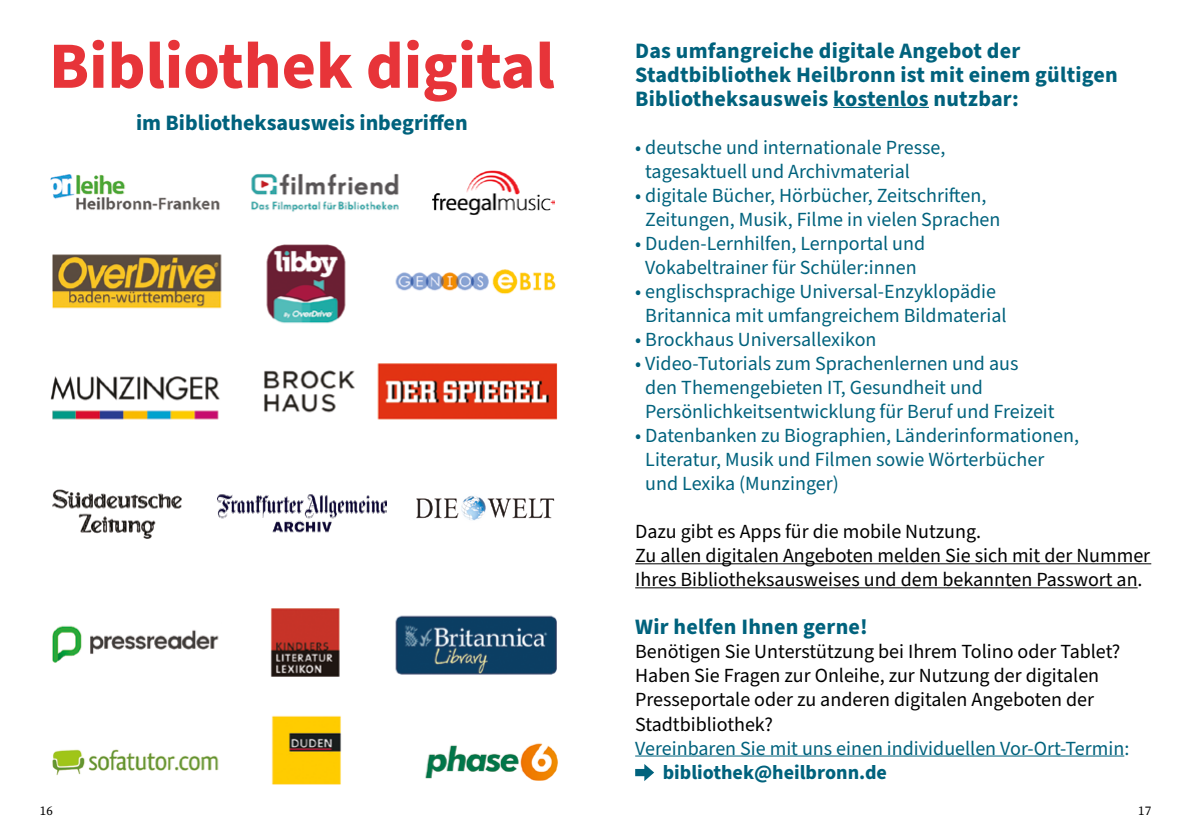
<style>
.page{position:relative;width:1191px;height:840px;background:#fff}
.page>*{position:absolute;margin:0;border:0;box-sizing:border-box;transform-origin:0 0}
.t1{font:700 66px "Source Sans Pro";color:#e73439}
.t2{font:700 22px/24px "Source Sans Pro";letter-spacing:.01em;color:#00627d}
.t3{font:20px/24px "Source Sans Pro";color:#00627d}
.t4{font:20px/24px "Source Sans Pro";color:#000}
.t5{font:700 20px "Source Sans Pro";color:#00627d}
.t6{font:13px "Source Serif Pro";color:#000}
</style>
<div class="page">
<img style="left:50px;top:173px;width:508px;height:612px">
<hr style="left:833px;top:107px;width:96px;height:1px;background:#00627d">
<hr style="left:635px;top:563px;width:516px;height:1px;background:#000">
<hr style="left:635px;top:587px;width:502px;height:1px;background:#000">
<hr style="left:635px;top:755px;width:489px;height:1px;background:#00627d">
<svg style="left:635px;top:764px;width:19px;height:16px"></svg>
<div style="left:417px;top:160px;width:152px;height:65px;background:#fff"></div>
<img style="left:433px;top:170px;width:121px;height:45px">
<img style="left:221px;top:590px;width:153px;height:102px">
<div style="left:179px;top:455px;width:261px;height:114px;background:#fff"></div>
<img style="left:217px;top:494px;width:170px;height:39px">
<img style="left:50px;top:474px;width:132px;height:74px">
<img style="left:416px;top:482px;width:142px;height:51px">
<h1 class="t1" style="left:49px;top:21px;width:506px">Bibliothek digital</h1>
<p class="t2" style="left:136px;top:111px;width:333px">im Bibliotheksausweis inbegriffen</p>
<p class="t2" style="left:635px;top:39px;width:484px">Das umfangreiche digitale Angebot der<br>Stadtbibliothek Heilbronn ist mit einem gültigen<br>Bibliotheksausweis kostenlos nutzbar:</p>
<p class="t3" style="left:645px;top:136px;width:301px;text-indent:-10px">• deutsche und internationale Presse, tagesaktuell und Archivmaterial</p>
<p class="t3" style="left:645px;top:184px;width:357px;text-indent:-10px">• digitale Bücher, Hörbücher, Zeitschriften,<br>Zeitungen, Musik, Filme in vielen Sprachen</p>
<p class="t3" style="left:635px;top:232px;width:291px;text-align:center">• Duden-Lernhilfen, Lernportal und<br>Vokabeltrainer für Schüler:innen</p>
<p class="t3" style="left:635px;top:280px;width:373px;text-align:center">• englischsprachige Universal-Enzyklopädie<br>Britannica mit umfangreichem Bildmaterial</p>
<p class="t3" style="left:635px;top:328px;width:243px">• Brockhaus Universallexikon</p>
<p class="t3" style="left:645px;top:352px;width:411px;text-indent:-10px">• Video-Tutorials zum Sprachenlernen und aus den Themengebieten IT, Gesundheit und<br>Persönlichkeitsentwicklung für Beruf und Freizeit</p>
<p class="t3" style="left:645px;top:424px;width:435px;text-indent:-10px">• Datenbanken zu Biographien, Länderinformationen,<br>Literatur, Musik und Filmen sowie Wörterbücher und Lexika (Munzinger)</p>
<p class="t4" style="left:635px;top:520px;width:516px">Dazu gibt es Apps für die mobile Nutzung.<br>Zu allen digitalen Angeboten melden Sie sich mit der Nummer<br>Ihres Bibliotheksausweises und dem bekannten Passwort an.</p>
<p class="t2" style="left:635px;top:615px;width:234px">Wir helfen Ihnen gerne!</p>
<p class="t4" style="left:635px;top:640px;width:487px">Benötigen Sie Unterstützung bei Ihrem Tolino oder Tablet?<br>Haben Sie Fragen zur Onleihe, zur Nutzung der digitalen Presseportale oder zu anderen digitalen Angeboten der Stadtbibliothek?</p>
<p class="t3" style="left:635px;top:736px;width:495px">Vereinbaren Sie mit uns einen individuellen Vor-Ort-Termin:</p>
<p class="t5" style="left:663px;top:757px;width:226px">bibliothek@heilbronn.de</p>
<p class="t6" style="left:40px;top:801px;width:15px">16</p>
<p class="t6" style="left:1138px;top:801px;width:15px">17</p>
</div>
